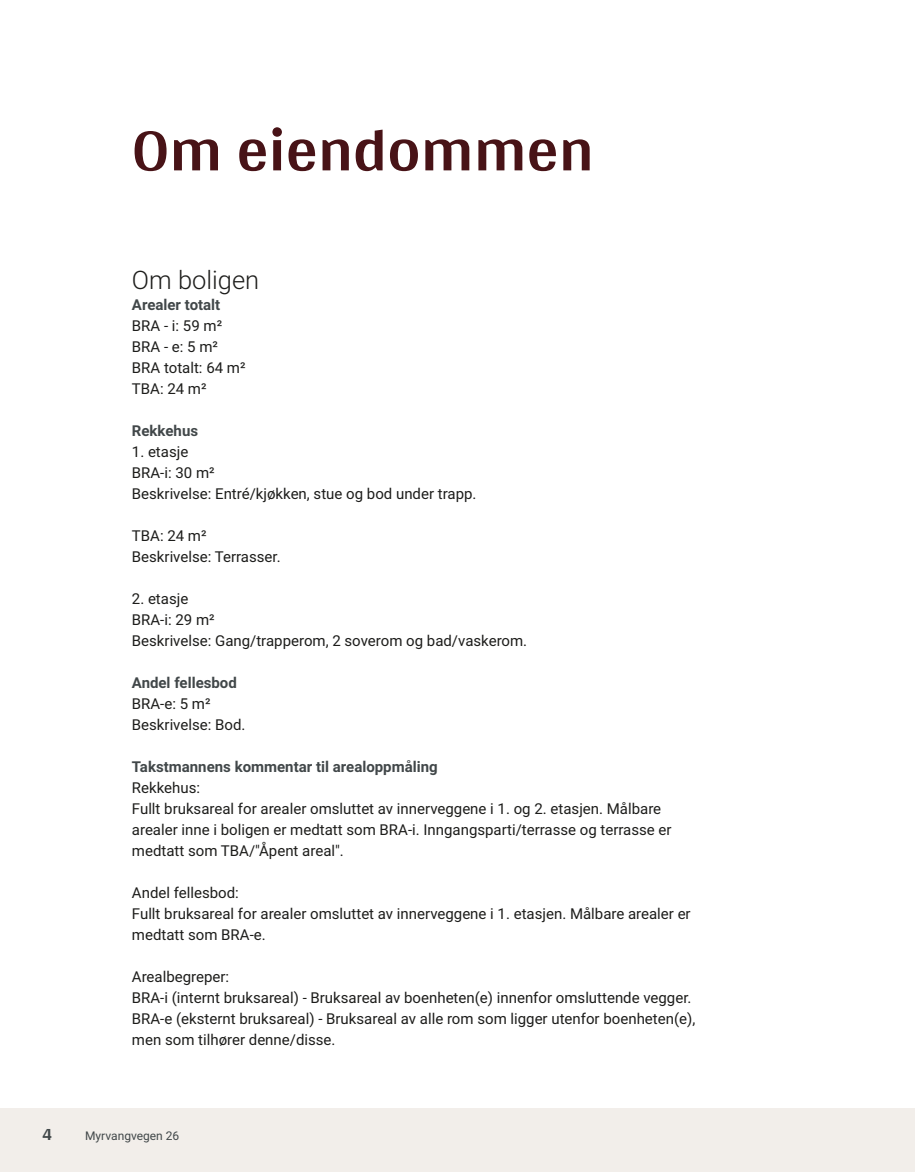
<style>
.page{position:relative;width:915px;height:1172px;background:#fff}
.page>*{position:absolute;margin:0;border:0;box-sizing:border-box;transform-origin:0 0}
.t1{font:700 63px "Arya";color:#481317}
.t2{font:300 25.5px "Roboto Vitec";color:#1d1d1b}
.t3{font:700 18px "Arya";color:#414749}
.t4{font:15px/21px "Roboto Vitec";color:#1d1d1b}
.t5{font:700 15px "Roboto Vitec";color:#414749}
.t6{font:12px "Roboto Vitec";color:#414749}
</style>
<div class="page">
<div style="left:0;top:1108px;width:914px;height:64px;background:#f2eeea"></div>
<h1 class="t1" style="left:132px;top:112px;width:463px">Om eiendommen</h1>
<h2 class="t2" style="left:132px;top:262px;width:129px">Om boligen</h2>
<p class="t5" style="left:132px;top:294px;width:90px">Arealer totalt</p>
<p class="t4" style="left:132px;top:314px;width:115px">BRA ‑ i: 59 m²<br>BRA ‑ e: 5 m²<br>BRA totalt: 64 m²<br>TBA: 24 m²</p>
<p class="t5" style="left:132px;top:420px;width:68px">Rekkehus</p>
<p class="t4" style="left:132px;top:440px;width:346px">1. etasje<br>BRA‑i: 30 m²<br>Beskrivelse: Entré/kjøkken, stue og bod under trapp.</p>
<p class="t4" style="left:132px;top:524px;width:150px">TBA: 24 m²<br>Beskrivelse: Terrasser.</p>
<p class="t4" style="left:132px;top:587px;width:396px">2. etasje<br>BRA‑i: 29 m²<br>Beskrivelse: Gang/trapperom, 2 soverom og bad/vaskerom.</p>
<p class="t5" style="left:132px;top:672px;width:106px">Andel fellesbod</p>
<p class="t4" style="left:132px;top:692px;width:115px">BRA‑e: 5 m²<br>Beskrivelse: Bod.</p>
<p class="t5" style="left:132px;top:756px;width:307px">Takstmannens kommentar til arealoppmåling</p>
<p class="t4" style="left:132px;top:776px;width:541px">Rekkehus:<br>Fullt bruksareal for arealer omsluttet av innerveggene i 1. og 2. etasjen. Målbare arealer inne i boligen er medtatt som BRA‑i. Inngangsparti/terrasse og terrasse er medtatt som TBA/"Åpent areal".</p>
<p class="t4" style="left:132px;top:881px;width:560px">Andel fellesbod:<br>Fullt bruksareal for arealer omsluttet av innerveggene i 1. etasjen. Målbare arealer er medtatt som BRA‑e.</p>
<p class="t4" style="left:132px;top:965px;width:564px">Arealbegreper:<br>BRA‑i (internt bruksareal) ‑ Bruksareal av boenheten(e) innenfor omsluttende vegger.<br>BRA‑e (eksternt bruksareal) ‑ Bruksareal av alle rom som ligger utenfor boenheten(e), men som tilhører denne/disse.</p>
<p class="t3" style="left:43px;top:1123px;width:11px">4</p>
<p class="t6" style="left:85px;top:1127px;width:96px">Myrvangvegen 26</p>
</div>
